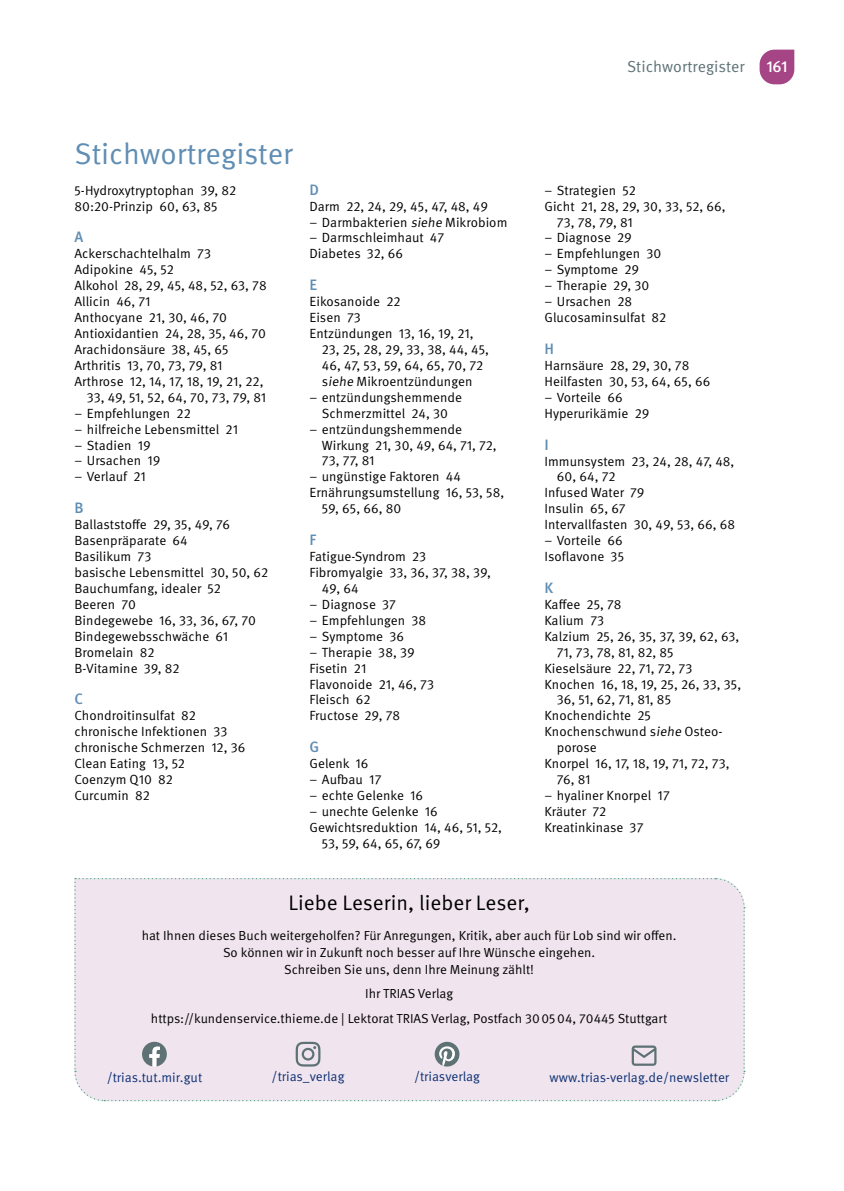
<style>
.page{position:relative;width:844px;height:1191px;background:#fff}
.page>*{position:absolute;margin:0;border:0;box-sizing:border-box;transform-origin:0 0}
.t1{font:29.75px "Meta Pro Norm";letter-spacing:-.005em;color:#5f8db3}
.t2{font:21px "Meta Pro Norm";color:#000}
.t3{font:15.92px "Meta Pro Norm";color:#5e7276}
.t4{font:500 15.92px "Meta Pro";color:#fff}
.t5{font:500 15.05px "Meta Pro";color:#5f8db3}
.t6{font:13.3px/15.9px "Meta Pro Norm";letter-spacing:.005em;color:#000}
.t7{font:13.3px "Meta Pro Norm";color:#0d3174}
.t8{font:13.12px/16.6px "Meta Pro Norm";color:#000;text-align:center}
</style>
<div class="page">
<svg style="left:759px;top:50px;width:35px;height:34px"></svg>
<div style="left:74px;top:878px;width:671px;height:223px;background:#f0e4ee"></div>
<h1 class="t1" style="left:74px;top:131px;width:220px">Stichwortregister</h1>
<p class="t6" style="left:74px;top:181px;width:163px">5-Hydroxytryptophan 39, 82<br>80:20-Prinzip 60, 63, 85</p>
<p class="t5" style="left:74px;top:226px;width:10px">A</p>
<p class="t6" style="left:74px;top:245px;width:138px">Ackerschachtelhalm 73</p>
<p class="t6" style="left:74px;top:261px;width:101px">Adipokine 45, 52</p>
<p class="t6" style="left:74px;top:277px;width:194px">Alkohol 28, 29, 45, 48, 52, 63, 78</p>
<p class="t6" style="left:74px;top:293px;width:78px">Allicin 46, 71</p>
<p class="t6" style="left:74px;top:309px;width:154px">Anthocyane 21, 30, 46, 70</p>
<p class="t6" style="left:74px;top:324px;width:193px">Antioxidantien 24, 28, 35, 46, 70</p>
<p class="t6" style="left:74px;top:340px;width:156px">Arachidonsäure 38, 45, 65</p>
<p class="t6" style="left:74px;top:356px;width:149px">Arthritis 13, 70, 73, 79, 81</p>
<p class="t6" style="left:74px;top:372px;width:190px">Arthrose 12, 14, 17, 18, 19, 21, 22,</p>
<p class="t6" style="left:87px;top:388px;width:181px">33, 49, 51, 52, 64, 70, 73, 79, 81</p>
<p class="t6" style="left:74px;top:404px;width:118px">– Empfehlungen 22</p>
<p class="t6" style="left:74px;top:420px;width:165px">– hilfreiche Lebensmittel 21</p>
<p class="t6" style="left:74px;top:436px;width:78px">– Stadien 19</p>
<p class="t6" style="left:74px;top:452px;width:87px">– Ursachen 19</p>
<p class="t6" style="left:74px;top:468px;width:73px">– Verlauf 21</p>
<p class="t5" style="left:74px;top:496px;width:11px">B</p>
<p class="t6" style="left:74px;top:516px;width:195px">Ballaststoffe 29, 35, 49, 76<br>Basenpräparate 64<br>Basilikum 73<br>basische Lebensmittel 30, 50, 62<br>Bauchumfang, idealer 52<br>Beeren 70<br>Bindegewebe 16, 33, 36, 67, 70<br>Bindegewebsschwäche 61<br>Bromelain 82<br>B-Vitamine 39, 82</p>
<p class="t5" style="left:74px;top:687px;width:10px">C</p>
<p class="t6" style="left:74px;top:707px;width:172px">Chondroitinsulfat 82 chronische Infektionen 33 chronische Schmerzen 12, 36<br>Clean Eating 13, 52<br>Coenzym Q10 82<br>Curcumin 82</p>
<p class="t5" style="left:309px;top:178px;width:11px">D</p>
<p class="t6" style="left:309px;top:197px;width:180px">Darm 22, 24, 29, 45, 47, 48, 49</p>
<p class="t6" style="left:309px;top:213px;width:199px">– Darmbakterien siehe Mikrobiom</p>
<p class="t6" style="left:309px;top:229px;width:136px">– Darmschleimhaut 47<br>Diabetes 32, 66</p>
<p class="t5" style="left:309px;top:273px;width:9px">E</p>
<p class="t6" style="left:309px;top:293px;width:93px">Eikosanoide 22</p>
<p class="t6" style="left:309px;top:309px;width:53px">Eisen 73</p>
<p class="t6" style="left:309px;top:325px;width:166px">Entzündungen 13, 16, 19, 21,</p>
<p class="t6" style="left:322px;top:340px;width:169px">23, 25, 28, 29, 33, 38, 44, 45,</p>
<p class="t6" style="left:322px;top:356px;width:163px">46, 47, 53, 59, 64, 65, 70, 72</p>
<p class="t6" style="left:322px;top:372px;width:152px">siehe Mikroentzündungen</p>
<p class="t6" style="left:309px;top:388px;width:154px;text-align:center">– entzündungshemmende<br>Schmerzmittel 24, 30</p>
<p class="t6" style="left:322px;top:420px;width:176px;text-indent:-12px">– entzündungshemmende<br>Wirkung 21, 30, 49, 64, 71, 72,<br>73, 77, 81</p>
<p class="t6" style="left:309px;top:468px;width:153px">– ungünstige Faktoren 44</p>
<p class="t6" style="left:309px;top:484px;width:196px">Ernährungsumstellung 16, 53, 58,</p>
<p class="t6" style="left:322px;top:500px;width:81px">59, 65, 66, 80</p>
<p class="t5" style="left:309px;top:528px;width:8px">F</p>
<p class="t6" style="left:309px;top:547px;width:118px">Fatigue-Syndrom 23</p>
<p class="t6" style="left:309px;top:563px;width:183px">Fibromyalgie 33, 36, 37, 38, 39,</p>
<p class="t6" style="left:322px;top:579px;width:38px">49, 64</p>
<p class="t6" style="left:309px;top:595px;width:88px">– Diagnose 37</p>
<p class="t6" style="left:309px;top:611px;width:118px">– Empfehlungen 38</p>
<p class="t6" style="left:309px;top:627px;width:96px">– Symptome 36</p>
<p class="t6" style="left:309px;top:643px;width:126px">– Therapie 38, 39<br>Fisetin 21<br>Flavonoide 21, 46, 73<br>Fleisch 62<br>Fructose 29, 78</p>
<p class="t5" style="left:309px;top:735px;width:11px">G</p>
<p class="t6" style="left:309px;top:754px;width:61px">Gelenk 16</p>
<p class="t6" style="left:309px;top:770px;width:74px">– Aufbau 17</p>
<p class="t6" style="left:309px;top:786px;width:115px">– echte Gelenke 16</p>
<p class="t6" style="left:309px;top:802px;width:130px">– unechte Gelenke 16</p>
<p class="t6" style="left:309px;top:818px;width:194px">Gewichtsreduktion 14, 46, 51, 52,</p>
<p class="t6" style="left:322px;top:834px;width:120px">53, 59, 64, 65, 67, 69</p>
<p class="t3" style="left:627px;top:55px;width:119px">Stichwortregister</p>
<p class="t4" style="left:766px;top:55px;width:22px">161</p>
<p class="t6" style="left:544px;top:181px;width:93px">– Strategien 52</p>
<p class="t6" style="left:544px;top:197px;width:183px">Gicht 21, 28, 29, 30, 33, 52, 66,</p>
<p class="t6" style="left:556px;top:213px;width:77px">73, 78, 79, 81</p>
<p class="t6" style="left:544px;top:229px;width:89px">– Diagnose 29</p>
<p class="t6" style="left:544px;top:245px;width:118px">– Empfehlungen 30</p>
<p class="t6" style="left:544px;top:261px;width:96px">– Symptome 29</p>
<p class="t6" style="left:544px;top:277px;width:106px">– Therapie 29, 30</p>
<p class="t6" style="left:544px;top:293px;width:123px">– Ursachen 28<br>Glucosaminsulfat 82</p>
<p class="t5" style="left:544px;top:337px;width:11px">H</p>
<p class="t6" style="left:544px;top:356px;width:167px">Harnsäure 28, 29, 30, 78<br>Heilfasten 30, 53, 64, 65, 66</p>
<p class="t6" style="left:544px;top:388px;width:106px">– Vorteile 66<br>Hyperurikämie 29</p>
<p class="t5" style="left:544px;top:433px;width:6px">I</p>
<p class="t6" style="left:544px;top:452px;width:191px">Immunsystem 23, 24, 28, 47, 48,</p>
<p class="t6" style="left:556px;top:468px;width:60px">60, 64, 72</p>
<p class="t6" style="left:544px;top:484px;width:102px">Infused Water 79</p>
<p class="t6" style="left:544px;top:500px;width:83px">Insulin 65, 67</p>
<p class="t6" style="left:544px;top:516px;width:192px">Intervallfasten 30, 49, 53, 66, 68</p>
<p class="t6" style="left:544px;top:532px;width:81px">– Vorteile 66<br>Isoflavone 35</p>
<p class="t5" style="left:544px;top:576px;width:10px">K</p>
<p class="t6" style="left:544px;top:595px;width:79px">Kaffee 25, 78</p>
<p class="t6" style="left:544px;top:611px;width:61px">Kalium 73</p>
<p class="t6" style="left:544px;top:627px;width:196px">Kalzium 25, 26, 35, 37, 39, 62, 63,</p>
<p class="t6" style="left:556px;top:643px;width:118px">71, 73, 78, 81, 82, 85</p>
<p class="t6" style="left:544px;top:659px;width:149px">Kieselsäure 22, 71, 72, 73</p>
<p class="t6" style="left:544px;top:675px;width:198px">Knochen 16, 18, 19, 25, 26, 33, 35,</p>
<p class="t6" style="left:556px;top:691px;width:116px">36, 51, 62, 71, 81, 85</p>
<p class="t6" style="left:544px;top:707px;width:108px">Knochendichte 25</p>
<p class="t6" style="left:544px;top:723px;width:179px">Knochenschwund siehe Osteo-</p>
<p class="t6" style="left:556px;top:739px;width:41px">porose</p>
<p class="t6" style="left:544px;top:754px;width:187px">Knorpel 16, 17, 18, 19, 71, 72, 73,</p>
<p class="t6" style="left:556px;top:770px;width:35px">76, 81</p>
<p class="t6" style="left:544px;top:786px;width:127px">– hyaliner Knorpel 17<br>Kräuter 72<br>Kreatinkinase 37</p>
<h2 class="t2" style="left:288px;top:887px;width:243px">Liebe Leserin, lieber Leser,</h2>
<p class="t8" style="left:142px;top:926px;width:536px">hat Ihnen dieses Buch weitergeholfen? Für Anregungen, Kritik, aber auch für Lob sind wir offen.<br>So können wir in Zukunft noch besser auf Ihre Wünsche eingehen.<br>Schreiben Sie uns, denn Ihre Meinung zählt!</p>
<p class="t8" style="left:151px;top:980px;width:517px;line-height:24.5px">Ihr TRIAS Verlag<br>https://kundenservice.thieme.de | Lektorat TRIAS Verlag, Postfach 300504, 70445 Stuttgart</p>
<p class="t7" style="left:107px;top:1067px;width:97px">/trias.tut.mir.gut</p>
<p class="t7" style="left:271px;top:1066px;width:74px">/trias_verlag</p>
<p class="t7" style="left:414px;top:1066px;width:68px">/triasverlag</p>
<p class="t7" style="left:549px;top:1067px;width:181px">www.trias-verlag.de/newsletter</p>
</div>
